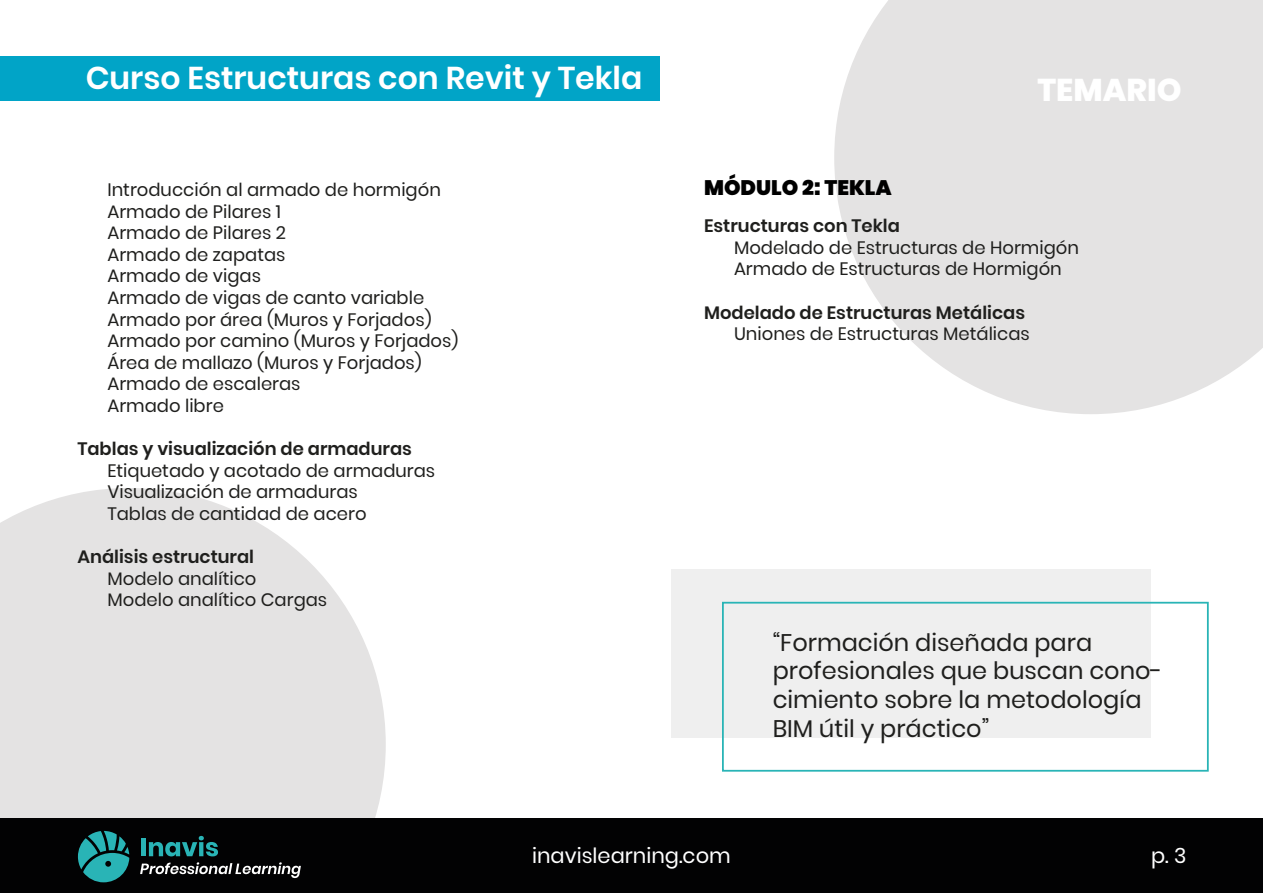
<style>
.page{position:relative;width:1263px;height:893px;background:#fff}
.page>*{position:absolute;margin:0;border:0;box-sizing:border-box;transform-origin:0 0}
.t1{font:600 31.5px "Poppins";color:#fff}
.t2{font:800 31.5px "Poppins";color:#fff}
.t3{font:24px/28.8px "Poppins";color:#1f1f1d}
.t4{font:21px "Poppins";color:#fff}
.t5{font:900 21px "Poppins";color:#000}
.t6{font:18px/21.6px "Poppins";color:#1f1f1d}
.t7{font:600 18px "Poppins";color:#1f1f1d}
</style>
<div class="page">
<svg style="left:0;top:488px;width:386px;height:330px;background:#e7e6e6"></svg>
<svg style="left:834px;top:0;width:429px;height:414px;background:#e7e6e6"></svg>
<div style="left:0;top:818px;width:1263px;height:75px;background:#020203"></div>
<hr style="left:142px;top:838px;width:4px;height:18px;background:#29b4b6">
<svg style="left:149px;top:836px;width:69px;height:20px"></svg>
<svg style="left:140px;top:862px;width:161px;height:16px"></svg>
<svg style="left:78px;top:831px;width:51px;height:51px"></svg>
<div style="left:672px;top:570px;width:479px;height:168px;background:#efefef"></div>
<div style="left:722px;top:602px;width:487px;height:170px;border:2px solid #29b4b6"></div>
<div style="left:0;top:56px;width:659px;height:44px;background:#01a4c7"></div>
<h1 class="t1" style="left:86px;top:59px;width:558px">Curso Estructuras con Revit y Tekla</h1>
<p class="t6" style="left:107px;top:179px;width:352px">Introducción al armado de hormigón<br>Armado de Pilares 1<br>Armado de Pilares 2<br>Armado de zapatas<br>Armado de vigas<br>Armado de vigas de canto variable<br>Armado por área (Muros y Forjados)<br>Armado por camino (Muros y Forjados)<br>Área de mallazo (Muros y Forjados)<br>Armado de escaleras<br>Armado libre</p>
<p class="t7" style="left:77px;top:438px;width:336px">Tablas y visualización de armaduras</p>
<p class="t6" style="left:107px;top:460px;width:329px">Etiquetado y acotado de armaduras<br>Visualización de armaduras<br>Tablas de cantidad de acero</p>
<p class="t7" style="left:77px;top:546px;width:178px">Análisis estructural</p>
<p class="t6" style="left:107px;top:568px;width:221px">Modelo analítico<br>Modelo analítico Cargas</p>
<p class="t5" style="left:704px;top:175px;width:189px">MÓDULO 2: TEKLA</p>
<h1 class="t2" style="left:1037px;top:72px;width:146px">TEMARIO</h1>
<p class="t7" style="left:704px;top:215px;width:197px">Estructuras con Tekla</p>
<p class="t6" style="left:734px;top:237px;width:346px">Modelado de Estructuras de Hormigón<br>Armado de Estructuras de Hormigón</p>
<p class="t7" style="left:704px;top:302px;width:322px">Modelado de Estructuras Metálicas</p>
<p class="t6" style="left:734px;top:323px;width:297px">Uniones de Estructuras Metálicas</p>
<h2 class="t3" style="left:773px;top:628px;width:391px">“Formación diseñada para profesionales que buscan cono&shy;cimiento sobre la metodología<br>BIM útil y práctico”</h2>
<p class="t4" style="left:532px;top:844px;width:200px">inavislearning.com</p>
<p class="t4" style="left:1151px;top:844px;width:37px">p. 3</p>
</div>
